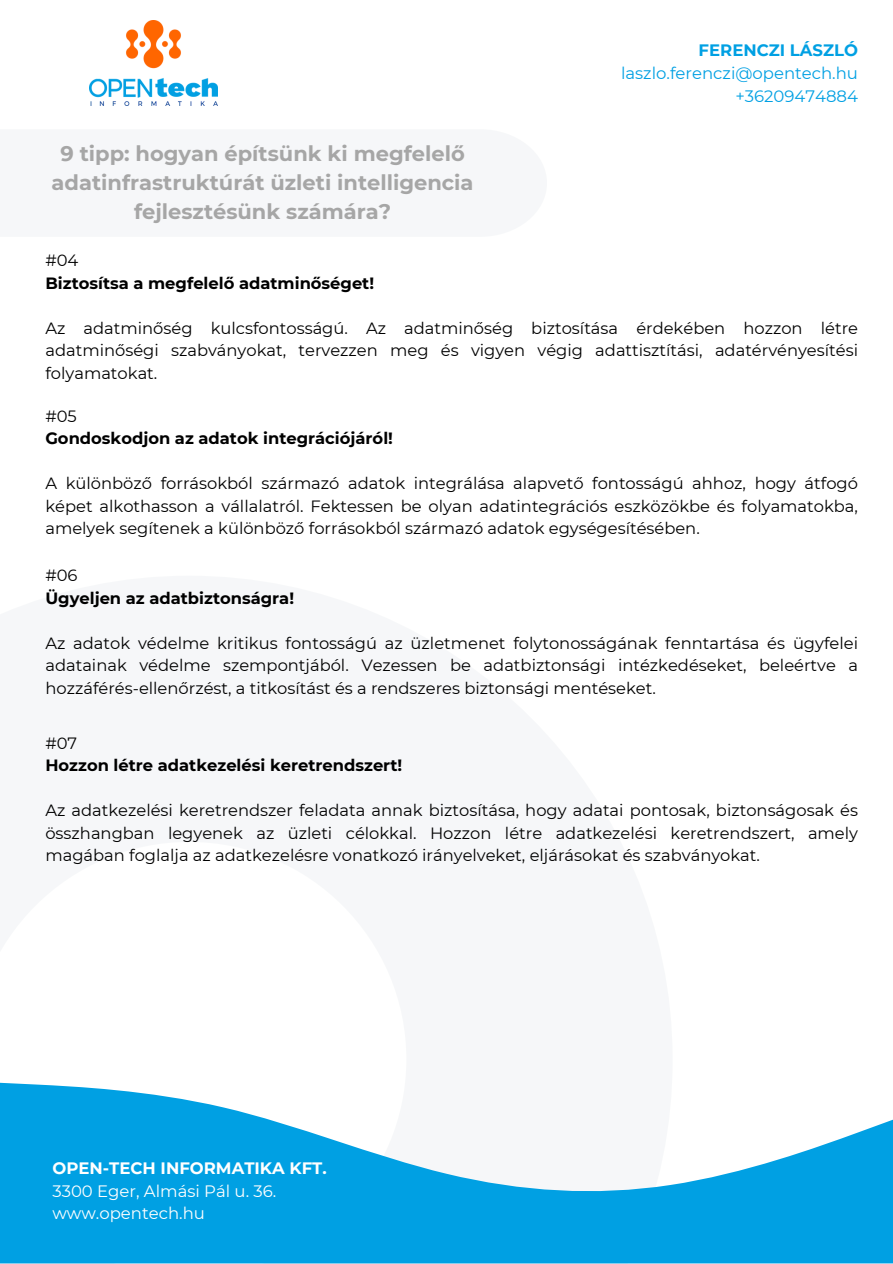
<style>
.page{position:relative;width:893px;height:1264px;background:#fff}
.page>*{position:absolute;margin:0;border:0;box-sizing:border-box;transform-origin:0 0}
.t1{font:700 21px/29.2px "Montserrat";color:#a6a6a6;text-align:center}
.t2{font:16.5px/22.5px "Montserrat";color:#00a0e3;text-align:right}
.t3{font:16.5px/22.5px "Montserrat";color:#fff}
.t4{font:700 16.5px "Montserrat";color:#fff}
.t5{font:700 16.5px "Montserrat";color:#00a0e3}
.t6{font:16.35px/22.5px "Montserrat";color:#000;text-align:justify}
.t7{font:700 16.35px "Montserrat";color:#000}
</style>
<div class="page">
<img style="left:89px;top:21px;width:129px;height:84px">
<svg style="left:0;top:1082px;width:892px;height:181px;fill:#00a0e3"></svg>
<p class="t1" style="left:52px;top:139px;width:423px">9 tipp: hogyan építsünk ki megfelelő adatinfrastruktúrát üzleti intelligencia fejlesztésünk számára?</p>
<p class="t5" style="left:698px;top:40px;width:161px">FERENCZI LÁSZLÓ</p>
<p class="t2" style="left:621px;top:62px;width:238px">laszlo.ferenczi@opentech.hu +36209474884</p>
<h1 class="t6" style="left:45px;top:249px;width:34px">#04</h1>
<p class="t7" style="left:45px;top:273px;width:330px">Biztosítsa a megfelelő adatminőséget!</p>
<p class="t6" style="left:45px;top:317px;width:814px">Az adatminőség kulcsfontosságú. Az adatminőség biztosítása érdekében hozzon létre adatminőségi szabványokat, tervezzen meg és vigyen végig adattisztítási, adatérvényesítési folyamatokat.</p>
<p class="t6" style="left:45px;top:405px;width:33px">#05</p>
<p class="t7" style="left:45px;top:428px;width:349px">Gondoskodjon az adatok integrációjáról!</p>
<p class="t6" style="left:45px;top:472px;width:814px">A különböző forrásokból származó adatok integrálása alapvető fontosságú ahhoz, hogy átfogó képet alkothasson a vállalatról. Fektessen be olyan adatintegrációs eszközökbe és folyamatokba, amelyek segítenek a különböző forrásokból származó adatok egységesítésében.</p>
<p class="t6" style="left:45px;top:564px;width:34px">#06</p>
<p class="t7" style="left:45px;top:587px;width:250px">Ügyeljen az adatbiztonságra!</p>
<p class="t6" style="left:45px;top:631px;width:814px">Az adatok védelme kritikus fontosságú az üzletmenet folytonosságának fenntartása és ügyfelei adatainak védelme szempontjából. Vezessen be adatbiztonsági intézkedéseket, beleértve a hozzáférés-ellenőrzést, a titkosítást és a rendszeres biztonsági mentéseket.</p>
<p class="t6" style="left:45px;top:731px;width:33px">#07</p>
<p class="t7" style="left:45px;top:755px;width:358px">Hozzon létre adatkezelési keretrendszert!</p>
<p class="t6" style="left:45px;top:799px;width:814px">Az adatkezelési keretrendszer feladata annak biztosítása, hogy adatai pontosak, biztonságosak és összhangban legyenek az üzleti célokkal. Hozzon létre adatkezelési keretrendszert, amely magában foglalja az adatkezelésre vonatkozó irányelveket, eljárásokat és szabványokat.</p>
<p class="t4" style="left:52px;top:1158px;width:276px">OPEN-TECH INFORMATIKA KFT.</p>
<p class="t3" style="left:52px;top:1179px;width:225px">3300 Eger, Almási Pál u. 36. www.opentech.hu</p>
</div>
